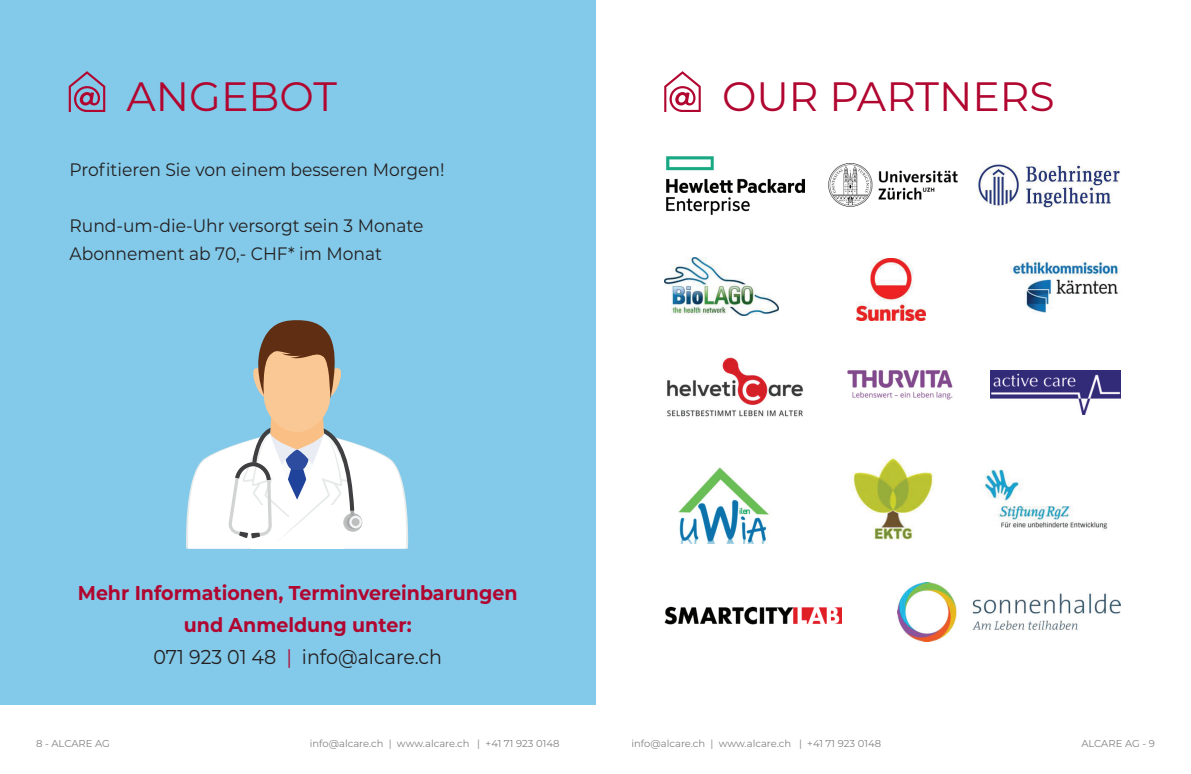
<style>
.page{position:relative;width:1191px;height:774px;background:#fff}
.page>*{position:absolute;margin:0;border:0;box-sizing:border-box;transform-origin:0 0}
.t1{font:41px "Montserrat";color:#b00630}
.t2{font:700 20px/32px "Montserrat";color:#b00630;text-align:center;scale:.95 1}
.t3{font:18px/28px "Montserrat";color:#231f20;scale:.95 1}
.t4{font:10px "Montserrat";color:#808285}
.s1{font-weight:400;color:#231f20}
.s2{font-weight:400}
</style>
<div class="page">
<div style="left:0;top:0;width:595px;height:704px;background:#83c9e9"></div>
<svg style="left:69px;top:71px;width:36px;height:41px"></svg>
<svg style="left:664px;top:71px;width:37px;height:41px"></svg>
<img style="left:828px;top:163px;width:130px;height:44px">
<img style="left:1010px;top:261px;width:109px;height:52px">
<img style="left:977px;top:164px;width:143px;height:43px">
<img style="left:984px;top:469px;width:124px;height:62px">
<img style="left:664px;top:258px;width:114px;height:57px">
<img style="left:664px;top:606px;width:177px;height:19px">
<img style="left:990px;top:370px;width:130px;height:45px">
<img style="left:851px;top:458px;width:83px;height:82px">
<img style="left:667px;top:357px;width:136px;height:60px">
<img style="left:678px;top:468px;width:91px;height:75px">
<img style="left:847px;top:370px;width:106px;height:30px">
<img style="left:857px;top:259px;width:68px;height:61px">
<img style="left:667px;top:157px;width:137px;height:57px">
<img style="left:898px;top:583px;width:222px;height:58px">
<svg style="left:186px;top:320px;width:223px;height:229px"></svg>
<h1 class="t1" style="left:126px;top:68px;width:212px">ANGEBOT</h1>
<h1 class="t1" style="left:722px;top:68px;width:334px">OUR PARTNERS</h1>
<h3 class="t3" style="left:69px;top:155px;width:396px">Profitieren Sie von einem besseren Morgen!</h3>
<h3 class="t3" style="left:69px;top:211px;width:374px">Rund-um-die-Uhr versorgt sein 3 Monate<br>Abonnement ab 70,- CHF* im Monat</h3>
<h2 class="t2" style="left:78px;top:576px;width:464px">Mehr Informationen, Terminvereinbarungen und Anmeldung unter:<br><span class="s1">071 923 01 48</span> <span class="s2">|</span> <span class="s1">info@alcare.ch</span></h2>
<p class="t4" style="left:36px;top:736px;width:75px">8 - ALCARE AG</p>
<p class="t4" style="left:310px;top:736px;width:251px">info@alcare.ch | www.alcare.ch | +41 71 923 0148</p>
<p class="t4" style="left:631px;top:736px;width:251px">info@alcare.ch | www.alcare.ch | +41 71 923 0148</p>
<p class="t4" style="left:1081px;top:736px;width:75px">ALCARE AG - 9</p>
</div>
